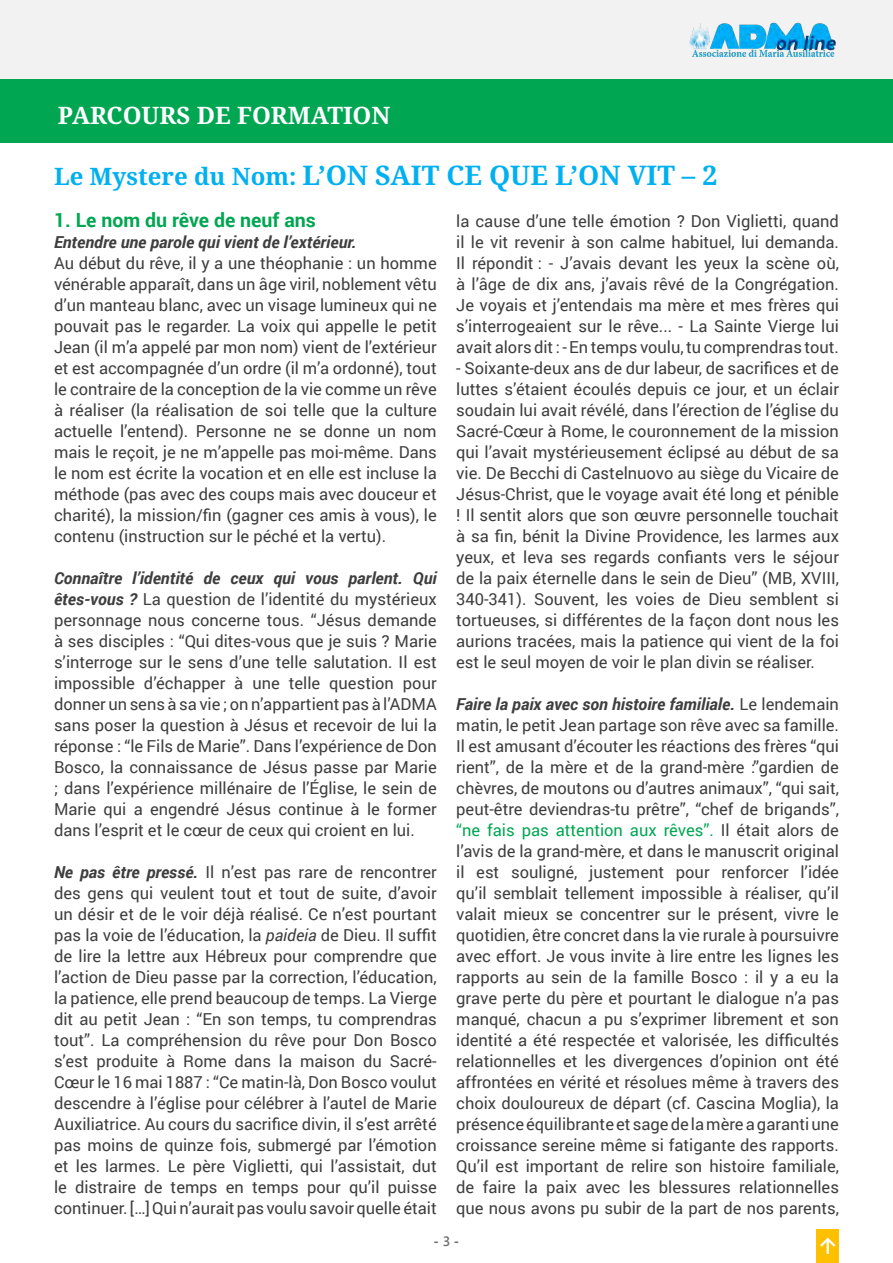
<style>
.page{position:relative;width:893px;height:1263px;background:#fff}
.page>*{position:absolute;margin:0;border:0;box-sizing:border-box;transform-origin:0 0}
.t1{font:700 27px "Noto Serif";color:#00b0f0}
.t2{font:700 24px "Noto Serif";color:#fff}
.t3{font:700 19.5px "Roboto";color:#00a652}
.t4{font:16.5px/21px "Roboto";color:#3e3e3f;text-align:justify}
.t5{font:italic 700 16.5px "Roboto";color:#3e3e3f}
.t6{font:700 13.5px "Segoe UI";color:#6d6e70}
.s1{font-size:24px}
.s2{font-weight:700;font-style:italic}
.s3{font-style:italic}
.s4{color:#00a652}
.s5{font-weight:600}
</style>
<div class="page">
<div style="left:0;top:0;width:893px;height:80px;background:#f2f2f2"></div>
<img style="left:689px;top:22px;width:147px;height:35px">
<div style="left:816px;top:1229px;width:23px;height:34px;background:#ffc000"></div>
<svg style="left:820px;top:1237px;width:16px;height:17px"></svg>
<div style="left:0;top:80px;width:893px;height:62px;background:#00a652"></div>
<p class="t2" style="left:58px;top:98px;width:334px">PARCOURS DE FORMATION</p>
<p class="t1" style="left:54px;top:156px;width:665px"><span class="s1">Le Mystere du Nom:</span> L’ON SAIT CE QUE L’ON VIT – 2</p>
<p class="t3" style="left:54px;top:206px;width:263px">1. Le nom du rêve de neuf ans</p>
<p class="t5" style="left:54px;top:230px;width:304px">Entendre une parole qui vient de l’extérieur.</p>
<p class="t4" style="left:54px;top:252px;width:384px">Au début du rêve, il y a une théophanie : un homme vénérable apparaît, dans un âge viril, noblement vêtu d’un manteau blanc, avec un visage lumineux qui ne pouvait pas le regarder. La voix qui appelle le petit Jean (il m’a appelé par mon nom) vient de l’extérieur et est accompagnée d’un ordre (il m’a ordonné), tout le contraire de la conception de la vie comme un rêve à réaliser (la réalisation de soi telle que la culture actuelle l’entend). Personne ne se donne un nom mais le reçoit, je ne m’appelle pas moi-même. Dans le nom est écrite la vocation et en elle est incluse la méthode (pas avec des coups mais avec douceur et charité), la mission/fin (gagner ces amis à vous), le contenu (instruction sur le péché et la vertu).</p>
<p class="t4" style="left:54px;top:567px;width:384px"><span class="s2">Connaître l’identité de ceux qui vous parlent. Qui êtes-vous ?</span> La question de l’identité du mystérieux personnage nous concerne tous. “Jésus demande à ses disciples : “Qui dites-vous que je suis ? Marie s’interroge sur le sens d’une telle salutation. Il est impossible d’échapper à une telle question pour donner un sens à sa vie ; on n’appartient pas à l’ADMA sans poser la question à Jésus et recevoir de lui la réponse : “le Fils de Marie”. Dans l’expérience de Don Bosco, la connaissance de Jésus passe par Marie ; dans l’expérience millénaire de l’Église, le sein de Marie qui a engendré Jésus continue à le former dans l’esprit et le cœur de ceux qui croient en lui.</p>
<p class="t4" style="left:54px;top:861px;width:384px"><span class="s2">Ne pas être pressé.</span> Il n’est pas rare de rencontrer des gens qui veulent tout et tout de suite, d’avoir un désir et de le voir déjà réalisé. Ce n’est pourtant pas la voie de l’éducation, la <span class="s3">paideia</span> de Dieu. Il suffit de lire la lettre aux Hébreux pour comprendre que l’action de Dieu passe par la correction, l’éducation, la patience, elle prend beaucoup de temps. La Vierge dit au petit Jean : “En son temps, tu comprendras tout”. La compréhension du rêve pour Don Bosco s’est produite à Rome dans la maison du Sacré-Cœur le 16 mai 1887 : “Ce matin-là, Don Bosco voulut descendre à l’église pour célébrer à l’autel de Marie Auxiliatrice. Au cours du sacrifice divin, il s’est arrêté pas moins de quinze fois, submergé par l’émotion et les larmes. Le père Viglietti, qui l’assistait, dut le distraire de temps en temps pour qu’il puisse continuer. […] Qui n’aurait pas voulu savoir quelle était</p>
<p class="t4" style="left:456px;top:210px;width:384px">la cause d’une telle émotion ? Don Viglietti, quand il le vit revenir à son calme habituel, lui demanda.<br>Il répondit : - J’avais devant les yeux la scène où, à l’âge de dix ans, j’avais rêvé de la Congrégation.<br>Je voyais et j’entendais ma mère et mes frères qui s’interrogeaient sur le rêve... - La Sainte Vierge lui avait alors dit : - En temps voulu, tu comprendras tout.</p>
<p class="t4" style="left:456px;top:357px;width:384px">- Soixante-deux ans de dur labeur, de sacrifices et de luttes s’étaient écoulés depuis ce jour, et un éclair soudain lui avait révélé, dans l’érection de l’église du Sacré-Cœur à Rome, le couronnement de la mission qui l’avait mystérieusement éclipsé au début de sa vie. De Becchi di Castelnuovo au siège du Vicaire de Jésus-Christ, que le voyage avait été long et pénible ! Il sentit alors que son œuvre personnelle touchait à sa fin, bénit la Divine Providence, les larmes aux yeux, et leva ses regards confiants vers le séjour de la paix éternelle dans le sein de Dieu” (MB, XVIII, 340-341). Souvent, les voies de Dieu semblent si tortueuses, si différentes de la façon dont nous les aurions tracées, mais la patience qui vient de la foi est le seul moyen de voir le plan divin se réaliser.</p>
<p class="t4" style="left:456px;top:693px;width:384px"><span class="s2">Faire la paix avec son histoire familiale.</span> Le lendemain matin, le petit Jean partage son rêve avec sa famille.<br>Il est amusant d’écouter les réactions des frères “qui rient”, de la mère et de la grand-mère :”gardien de chèvres, de moutons ou d’autres animaux”, “qui sait, peut-être deviendras-tu prêtre”, “chef de brigands”, <span class="s4">“ne fais pas attention aux rêves”.</span> Il était alors de l’avis de la grand-mère, et dans le manuscrit original il est souligné, justement pour renforcer l’idée qu’il semblait tellement impossible à réaliser, qu’il valait mieux se concentrer sur le présent, vivre le quotidien, être concret dans la vie rurale à poursuivre avec effort. Je vous invite à lire entre les lignes les rapports au sein de la famille Bosco : il y a eu la grave perte du père et pourtant le dialogue n’a pas manqué, chacun a pu s’exprimer librement et son identité a été respectée et valorisée, les difficultés relationnelles et les divergences d’opinion ont été affrontées en vérité et résolues même à travers des choix douloureux de départ (cf. Cascina Moglia), la présence équilibrante et sage de la mère a garanti une croissance sereine même si fatigante des rapports.<br>Qu’il est important de relire son histoire familiale, de faire la paix avec les blessures relationnelles que nous avons pu subir de la part de nos parents,</p>
<p class="t6" style="left:434px;top:1229px;width:27px">- <span class="s5">3</span> -</p>
</div>
